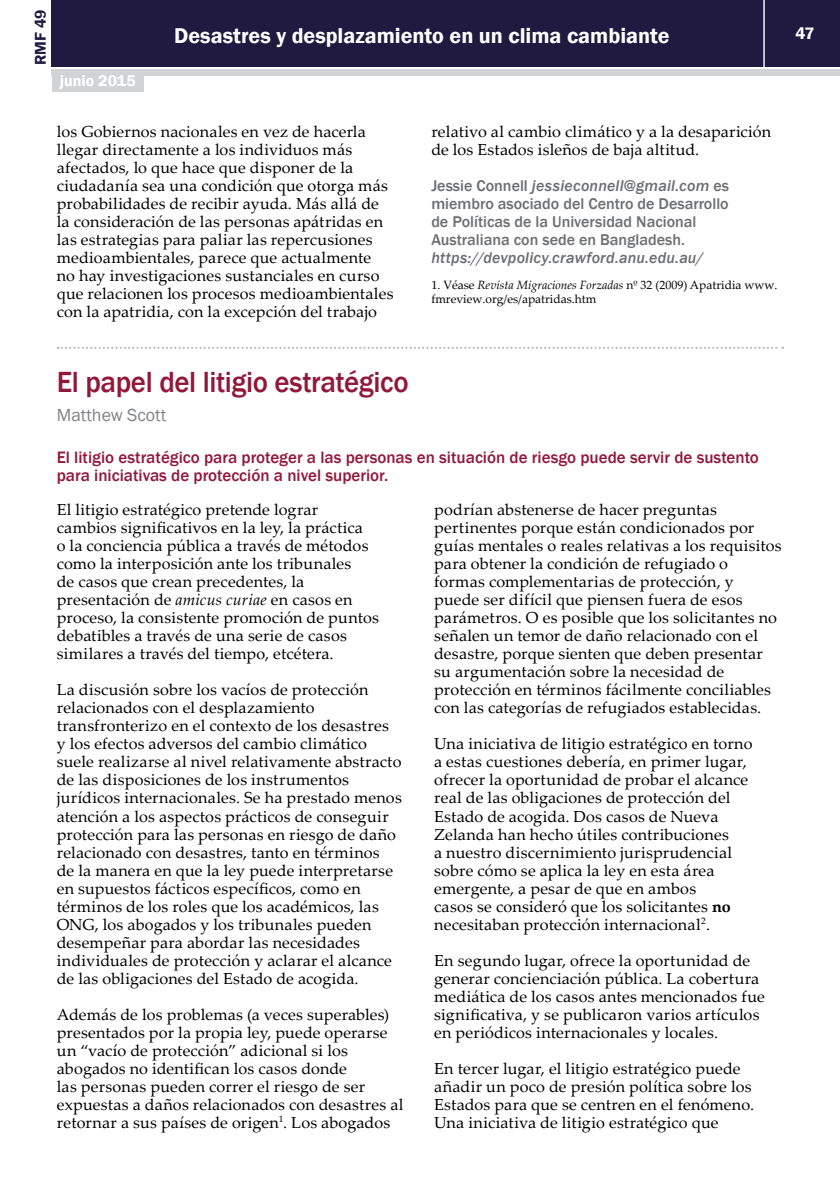
<style>
.page{position:relative;width:840px;height:1191px;background:#fff}
.page>*{position:absolute;margin:0;border:0;box-sizing:border-box;transform-origin:0 0}
.t1{font:500 30px "Franklin Gothic";letter-spacing:-.015em;color:#92183a;scale:.96 1}
.t2{font:600 22px "Franklin Gothic";color:#fff}
.t3{font:18px "Franklin Gothic";color:#808285}
.t4{font:500 17px/18px "Franklin Gothic";color:#92183a}
.t5{font:600 17px "Franklin Gothic";color:#fff}
.t6{font:16px/18px "Palatino Linotype";letter-spacing:.01em;color:#000}
.t7{font:500 16px/18px "Franklin Gothic";color:#6d6e71}
.t8{font:italic 500 16px "Franklin Gothic";letter-spacing:.01em;color:#6d6e71}
.t9{font:600 16px "Franklin Gothic";color:#fff}
.t10{font:600 16px "Franklin Gothic";color:#211a40}
.t11{font:12px/14px "Palatino Linotype";color:#000}
.s1{font-style:italic}
.s2{font-weight:700}
</style>
<div class="page">
<div style="left:52px;top:0;width:787px;height:66px;background:#211a40"></div>
<div style="left:52px;top:69px;width:787px;height:6px;background:#d1d3d4"></div>
<hr style="left:763px;top:0;width:1px;height:68px;background:#fff">
<div style="left:52px;top:74px;width:91px;height:18px;background:#d1d3d4"></div>
<svg style="left:58px;top:347px;width:724px;height:2px"></svg>
<p class="t10" style="left:31px;top:65px;width:57px;rotate:-90deg">RMF 49</p>
<h2 class="t2" style="left:174px;top:22px;width:496px">Desastres y desplazamiento en un clima cambiante</h2>
<p class="t5" style="left:794px;top:23px;width:21px">47</p>
<p class="t9" style="left:60px;top:71px;width:77px">junio 2015</p>
<p class="t6" style="left:57px;top:122px;width:338px">los Gobiernos nacionales en vez de hacerla llegar directamente a los individuos más afectados, lo que hace que disponer de la ciudadanía sea una condición que otorga más probabilidades de recibir ayuda. Más allá de la consideración de las personas apátridas en las estrategias para paliar las repercusiones medioambientales, parece que actualmente no hay investigaciones sustanciales en curso que relacionen los procesos medioambientales con la apatridia, con la excepción del trabajo</p>
<p class="t6" style="left:431px;top:122px;width:341px">relativo al cambio climático y a la desaparición de los Estados isleños de baja altitud.</p>
<p class="t7" style="left:431px;top:177px;width:299px">Jessie Connell <span class="s1">jessieconnell@gmail.com</span> es miembro asociado del Centro de Desarrollo de Políticas de la Universidad Nacional Australiana con sede en Bangladesh.</p>
<p class="t8" style="left:431px;top:248px;width:273px">https://devpolicy.crawford.anu.edu.au/</p>
<p class="t11" style="left:431px;top:277px;width:347px">1. Véase <span class="s1">Revista Migraciones Forzadas</span> nº 32 (2009) Apatridia www. fmreview.org/es/apatridas.htm</p>
<h1 class="t1" style="left:57px;top:363px;width:368px">El papel del litigio estratégico</h1>
<p class="t3" style="left:57px;top:404px;width:111px">Matthew Scott</p>
<p class="t4" style="left:57px;top:449px;width:703px">El litigio estratégico para proteger a las personas en situación de riesgo puede servir de sustento para iniciativas de protección a nivel superior.</p>
<p class="t6" style="left:57px;top:500px;width:323px">El litigio estratégico pretende lograr cambios significativos en la ley, la práctica<br>o la conciencia pública a través de métodos como la interposición ante los tribunales<br>de casos que crean precedentes, la presentación de <span class="s1">amicus curiae</span> en casos en proceso, la consistente promoción de puntos debatibles a través de una serie de casos similares a través del tiempo, etcétera.</p>
<p class="t6" style="left:57px;top:680px;width:346px">La discusión sobre los vacíos de protección relacionados con el desplazamiento transfronterizo en el contexto de los desastres y los efectos adversos del cambio climático suele realizarse al nivel relativamente abstracto de las disposiciones de los instrumentos jurídicos internacionales. Se ha prestado menos atención a los aspectos prácticos de conseguir protección para las personas en riesgo de daño relacionado con desastres, tanto en términos<br>de la manera en que la ley puede interpretarse en supuestos fácticos específicos, como en términos de los roles que los académicos, las ONG, los abogados y los tribunales pueden desempeñar para abordar las necesidades individuales de protección y aclarar el alcance de las obligaciones del Estado de acogida.</p>
<p class="t6" style="left:57px;top:1004px;width:348px">Además de los problemas (a veces superables) presentados por la propia ley, puede operarse un “vacío de protección” adicional si los abogados no identifican los casos donde<br>las personas pueden correr el riesgo de ser expuestas a daños relacionados con desastres al retornar a sus países de origen<sup>1</sup>. Los abogados</p>
<p class="t6" style="left:434px;top:500px;width:349px">podrían abstenerse de hacer preguntas pertinentes porque están condicionados por guías mentales o reales relativas a los requisitos para obtener la condición de refugiado o formas complementarias de protección, y puede ser difícil que piensen fuera de esos parámetros. O es posible que los solicitantes no señalen un temor de daño relacionado con el desastre, porque sienten que deben presentar su argumentación sobre la necesidad de protección en términos fácilmente conciliables con las categorías de refugiados establecidas.</p>
<p class="t6" style="left:434px;top:734px;width:320px">Una iniciativa de litigio estratégico en torno a estas cuestiones debería, en primer lugar, ofrecer la oportunidad de probar el alcance real de las obligaciones de protección del Estado de acogida. Dos casos de Nueva Zelanda han hecho útiles contribuciones<br>a nuestro discernimiento jurisprudencial sobre cómo se aplica la ley en esta área emergente, a pesar de que en ambos<br>casos se consideró que los solicitantes <span class="s2">no </span>necesitaban protección internacional<sup>2</sup>.</p>
<p class="t6" style="left:434px;top:950px;width:332px">En segundo lugar, ofrece la oportunidad de generar concienciación pública. La cobertura mediática de los casos antes mencionados fue significativa, y se publicaron varios artículos en periódicos internacionales y locales.</p>
<p class="t6" style="left:434px;top:1058px;width:321px">En tercer lugar, el litigio estratégico puede añadir un poco de presión política sobre los Estados para que se centren en el fenómeno.<br>Una iniciativa de litigio estratégico que</p>
</div>
